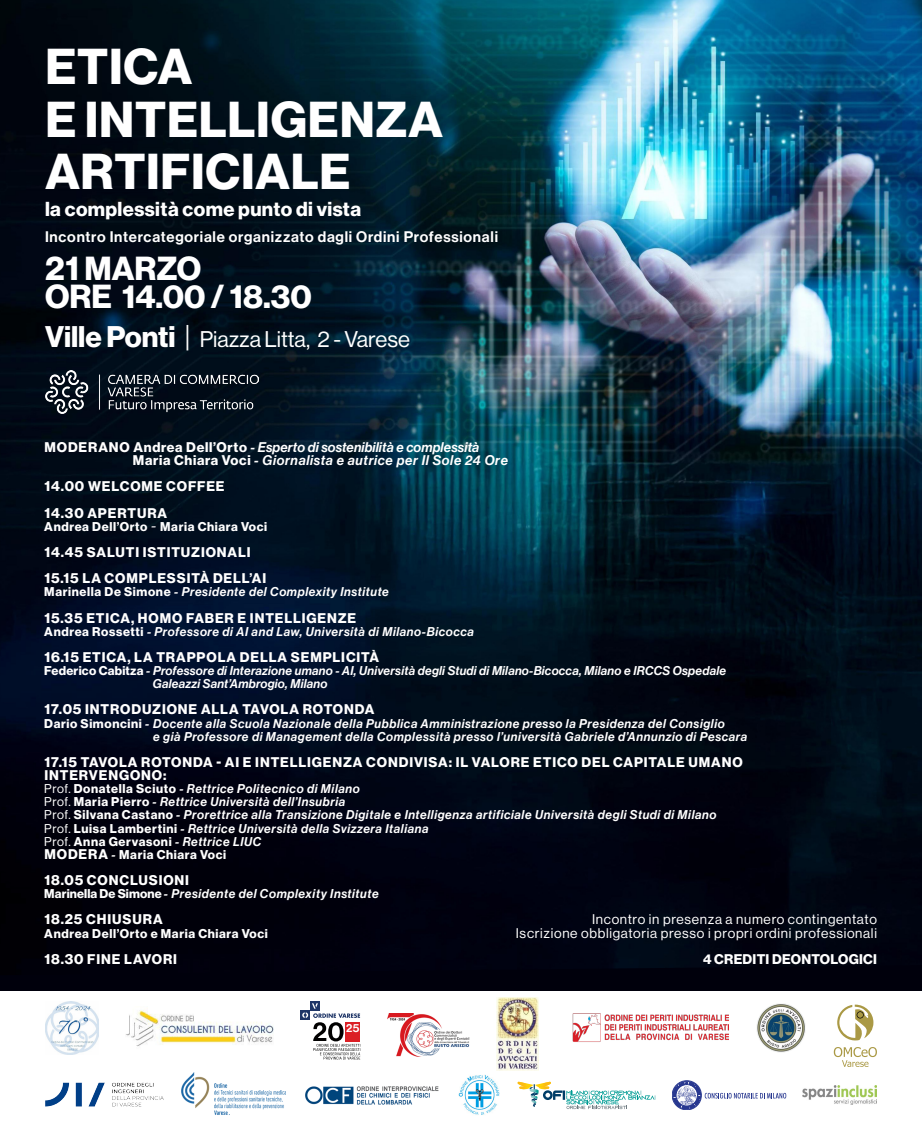
<style>
.page{position:relative;width:922px;height:1134px;background:#fff}
.page>*{position:absolute;margin:0;border:0;box-sizing:border-box;transform-origin:0 0}
.t1{font:49.38px "N Haas Grotesk DS Pro 75 Bd";letter-spacing:.015em;color:#fff}
.data{font:32.62px "N Haas Grotesk DS Pro 75 Bd";color:#fff}
.data-2{font:22.25px "N Haas Grotesk DS Pro 55 Rg";color:#fff}
.t2{font:19.88px "N Haas Grotesk DS Pro 75 Bd";letter-spacing:.02em;color:#fff}
.ora{font:15px "N Haas Grotesk DS Pro 65 Md";letter-spacing:.05em;color:#fff}
.ora-2{font:13.75px "N Haas Grotesk DS Pro 75 Bd";letter-spacing:.065em;color:#fff}
.data-3{font:13.75px "N Haas Grotesk DS Pro 55 Rg";letter-spacing:.05em;color:#fff}
.PROFESSIONE{font:italic 500 13.75px "Neue Haas Display";letter-spacing:.01em;color:#fff}
.PROFESSIONE-2{font:italic 500 13.75px "Neue Haas Display";letter-spacing:.05em;color:#fff}
.data-4{font:13.75px "N Haas Grotesk DS Pro 75 Bd";letter-spacing:.02em;color:#fff}
.PROFESSIONE-3{font:italic 500 12.5px "Neue Haas Display";letter-spacing:.05em;color:#fff}
.PROFESSIONE-4{font:italic 500 12.5px "Neue Haas Display";letter-spacing:.02em;color:#fff}
.PROFESSIONE-5{font:12.5px "N Haas Grotesk DS Pro 75 Bd";letter-spacing:.05em;color:#fff}
.nome{font:12.5px "N Haas Grotesk DS Pro 75 Bd";letter-spacing:.05em;color:#fff}
.nome-2{font:italic 500 12.5px "Neue Haas Display";letter-spacing:.05em;color:#fff}
.t3{font:11.5px "Neue Haas Display Mediu";color:#fff}
.s1{font-size:33.75px}
.s2{font-family:"N Haas Grotesk DS Pro 75 Bd";font-size:29.25px}
.s3{font-family:"N Haas Grotesk DS Pro 45 Lt";font-size:29.25px}
.s4{font-family:"N Haas Grotesk DS Pro 75 Bd";font-weight:400;font-style:normal}
.s5{font-family:"Neue Haas Display";font-style:italic;font-size:15px}
.s6{font-family:"N Haas Grotesk DS Pro 55 Rg";font-weight:400;font-style:normal}
.s7{font-family:"N Haas Grotesk DS Pro 55 Rg"}
.s8{font-family:"Neue Haas Display";font-weight:500;font-style:italic}
.s9{font-size:13.75px}
</style>
<div class="page">
<div style="left:0;top:957px;width:921px;height:33px;background:#00000c"></div>
<img style="left:0;top:0;width:921px;height:968px">
<img style="left:387px;top:1013px;width:82px;height:44px">
<img style="left:126px;top:1010px;width:147px;height:37px">
<img style="left:802px;top:1085px;width:74px;height:19px">
<svg style="left:672px;top:1080px;width:114px;height:29px"></svg>
<img style="left:45px;top:1001px;width:53px;height:53px">
<svg style="left:833px;top:1047px;width:43px;height:20px"></svg>
<svg style="left:837px;top:1004px;width:36px;height:36px"></svg>
<img style="left:458px;top:1075px;width:41px;height:40px">
<svg style="left:517px;top:1081px;width:138px;height:28px"></svg>
<img style="left:181px;top:1073px;width:105px;height:42px">
<img style="left:572px;top:1013px;width:156px;height:29px">
<img style="left:305px;top:1086px;width:134px;height:19px">
<div style="left:310px;top:1001px;width:10px;height:9px;background:#1e3567"></div>
<svg style="left:300px;top:1003px;width:60px;height:56px"></svg>
<div style="left:345px;top:1022px;width:15px;height:19px;background:#db1f25"></div>
<img style="left:45px;top:1082px;width:119px;height:25px">
<img style="left:757px;top:1004px;width:48px;height:48px">
<img style="left:496px;top:998px;width:42px;height:72px">
<img style="left:45px;top:370px;width:213px;height:43px">
<p class="t1" style="left:45px;top:38px;width:148px">ETICA</p>
<p class="t1" style="left:45px;top:91px;width:399px">E INTELLIGENZA</p>
<p class="t1" style="left:45px;top:143px;width:306px">ARTIFICIALE</p>
<p class="t2" style="left:45px;top:197px;width:317px">la complessità come punto di vista</p>
<p class="ora" style="left:45px;top:228px;width:454px">Incontro Intercategoriale organizzato dagli Ordini Professionali</p>
<p class="data" style="left:45px;top:249px;width:158px"><span class="s1">21</span> MARZO</p>
<p class="data" style="left:45px;top:277px;width:268px">ORE 14.00 / 18.30</p>
<p class="data-2" style="left:45px;top:326px;width:366px"><span class="s2">Ville Ponti</span> <span class="s3">|</span> Piazza Litta, 2 - Varese</p>
<p class="PROFESSIONE" style="left:44px;top:439px;width:436px"><span class="s4">MODERANO Andrea Dell’Orto</span> - Esperto di sostenibilità e complessità</p>
<p class="PROFESSIONE-2" style="left:133px;top:452px;width:376px"><span class="s4">Maria Chiara Voci</span> - Giornalista e autrice per Il Sole 24 Ore</p>
<p class="ora-2" style="left:44px;top:478px;width:182px">14.00 WELCOME COFFEE</p>
<p class="ora-2" style="left:44px;top:505px;width:124px">14.30 APERTURA</p>
<p class="PROFESSIONE-5" style="left:44px;top:519px;width:224px">Andrea Dell’Orto <span class="s5">-</span> Maria Chiara Voci</p>
<p class="ora-2" style="left:44px;top:544px;width:207px">14.45 SALUTI ISTITUZIONALI</p>
<p class="ora-2" style="left:44px;top:570px;width:223px">15.15 LA COMPLESSITÀ DELL’AI</p>
<p class="PROFESSIONE-3" style="left:44px;top:585px;width:346px"><span class="s4">Marinella De Simone</span> - Presidente del Complexity Institute</p>
<p class="ora-2" style="left:44px;top:610px;width:313px">15.35 ETICA, HOMO FABER E INTELLIGENZE</p>
<p class="PROFESSIONE-3" style="left:44px;top:624px;width:431px"><span class="s4">Andrea Rossetti</span> - Professore di AI and Law, Università di Milano-Bicocca</p>
<p class="ora-2" style="left:44px;top:649px;width:336px">16.15 ETICA, LA TRAPPOLA DELLA SEMPLICITÀ</p>
<p class="PROFESSIONE-4" style="left:44px;top:663px;width:683px"><span class="s4">Federico Cabitza</span> - Professore di Interazione umano - AI, Università degli Studi di Milano-Bicocca, Milano e IRCCS Ospedale</p>
<p class="PROFESSIONE-4" style="left:153px;top:677px;width:176px">Galeazzi Sant’Ambrogio, Milano</p>
<p class="ora-2" style="left:44px;top:702px;width:331px">17.05 INTRODUZIONE ALLA TAVOLA ROTONDA</p>
<p class="PROFESSIONE-3" style="left:44px;top:716px;width:681px"><span class="s4">Dario Simoncini</span> - Docente alla Scuola Nazionale della Pubblica Amministrazione presso la Presidenza del Consiglio</p>
<p class="PROFESSIONE-3" style="left:153px;top:729px;width:595px">e già Professore di Management della Complessità presso l’università Gabriele d’Annunzio di Pescara</p>
<p class="ora-2" style="left:44px;top:754px;width:699px">17.15 TAVOLA ROTONDA - AI E INTELLIGENZA CONDIVISA: IL VALORE ETICO DEL CAPITALE UMANO</p>
<p class="ora-2" style="left:44px;top:767px;width:123px">INTERVENGONO:</p>
<p class="nome-2" style="left:44px;top:782px;width:317px"><span class="s6">Prof.</span> <span class="s4">Donatella Sciuto</span> - Rettrice Politecnico di Milano</p>
<p class="PROFESSIONE-3" style="left:44px;top:795px;width:302px"><span class="s6">Prof.</span> <span class="s4">Maria Pierro</span> - Rettrice Università dell’Insubria</p>
<p class="PROFESSIONE-3" style="left:44px;top:808px;width:673px"><span class="s6">Prof.</span> <span class="s4">Silvana Castano</span> - Prorettrice alla Transizione Digitale e Intelligenza artificiale Università degli Studi di Milano</p>
<p class="PROFESSIONE-3" style="left:44px;top:821px;width:385px"><span class="s6">Prof.</span> <span class="s4">Luisa Lambertini</span> - Rettrice Università della Svizzera Italiana</p>
<p class="PROFESSIONE-5" style="left:44px;top:834px;width:218px"><span class="s7">Prof.</span> Anna Gervasoni <span class="s8">- Rettrice LIUC</span></p>
<p class="nome" style="left:44px;top:847px;width:183px"><span class="s9">MODERA</span> <span class="s8">-</span> Maria Chiara Voci</p>
<p class="ora-2" style="left:44px;top:872px;width:146px">18.05 CONCLUSIONI</p>
<p class="PROFESSIONE-3" style="left:44px;top:887px;width:336px"><span class="s4">Marinella De Simone</span> - Presidente del Complexity Institute</p>
<p class="ora-2" style="left:44px;top:912px;width:120px">18.25 CHIUSURA</p>
<p class="nome" style="left:44px;top:926px;width:225px">Andrea Dell’Orto e Maria Chiara Voci</p>
<p class="ora-2" style="left:44px;top:951px;width:134px">18.30 FINE LAVORI</p>
<p class="data-3" style="left:592px;top:912px;width:286px">Incontro in presenza a numero contingentato</p>
<p class="data-3" style="left:515px;top:925px;width:362px">Iscrizione obbligatoria presso i propri ordini professionali</p>
<p class="data-4" style="left:703px;top:951px;width:175px">4 CREDITI DEONTOLOGICI</p>
<p class="t3" style="left:346px;top:1021px;width:15px">25</p>
</div>
